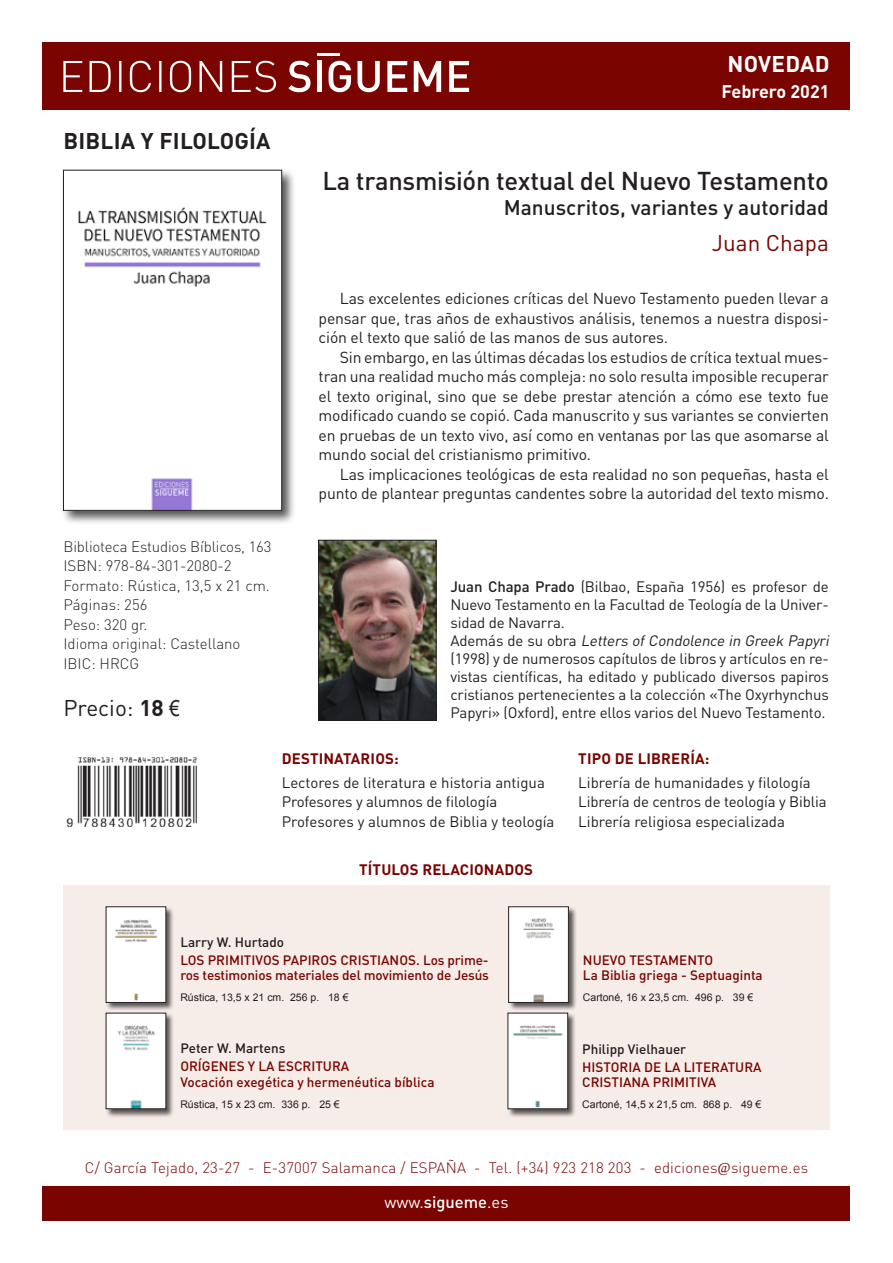
<style>
.page{position:relative;width:893px;height:1263px;background:#fff}
.page>*{position:absolute;margin:0;border:0;box-sizing:border-box;transform-origin:0 0}
.t1{font:500 25.5px "DIN Pro";letter-spacing:-.01em;color:#231f20}
.t2{font:700 22.5px "DIN Pro";letter-spacing:.01em;color:#231f20}
.t3{font:22.5px "DIN Pro";color:#231f20}
.t4{font:22.5px "DIN Pro";color:#790400}
.t5{font:700 22.5px "DIN Pro";letter-spacing:.01em;color:#fff}
.t6{font:500 21px "DIN Pro";color:#231f20}
.t7{font:700 18px "DIN Pro";color:#fff}
.t8{font:16.5px "DIN Pro";color:#fff}
.t9{font:15.75px/19.5px "DIN Pro";letter-spacing:-.01em;color:#231f20;text-align:justify}
.t10{font:15px/18px "DIN Pro";letter-spacing:-.01em;color:#231f20}
.t11{font:300 15px/19.5px "DIN Pro";color:#231f20}
.t12{font:300 15px "DIN Pro";letter-spacing:.01em;color:#790400}
.t13{font:700 15px "DIN Pro";letter-spacing:.01em;color:#790400}
.t14{font:500 13.5px/15.8px "DIN Pro";color:#790400}
.t15{font:500 13.5px "DIN Pro";color:#231f20}
.t16{font:10.5px "Arial";color:#231f20}
.s1{font-weight:700}
.s2{font-family:"Arial Narrow"}
.s3{font-weight:500}
.s4{font-style:italic}
.s5{font-family:"Sakkal Majalla";font-weight:400;font-size:19.5px}
</style>
<div class="page">
<div style="left:43px;top:1186px;width:807px;height:34px;background:#790400"></div>
<div style="left:43px;top:43px;width:807px;height:67px;background:#790400"></div>
<hr style="left:317px;top:53px;width:23px;height:3px;background:#fff">
<svg style="left:288px;top:61px;width:23px;height:31px"></svg>
<div style="left:317px;top:61px;width:5px;height:31px;background:#fff"></div>
<svg style="left:329px;top:61px;width:22px;height:31px"></svg>
<svg style="left:357px;top:61px;width:23px;height:31px"></svg>
<svg style="left:387px;top:61px;width:20px;height:31px"></svg>
<svg style="left:414px;top:61px;width:27px;height:31px"></svg>
<svg style="left:449px;top:61px;width:20px;height:31px"></svg>
<svg style="left:63px;top:61px;width:213px;height:31px"></svg>
<div style="left:61px;top:168px;width:235px;height:357px;background:#231f20;opacity:.75"></div>
<img style="left:65px;top:172px;width:215px;height:336px">
<div style="left:63px;top:170px;width:219px;height:340px;border:1px solid #231f20"></div>
<img style="left:321px;top:542px;width:113px;height:176px">
<div style="left:319px;top:540px;width:117px;height:180px;border:1px solid #231f20"></div>
<div style="left:63px;top:885px;width:767px;height:245px;background:#f6ece8"></div>
<img style="left:66px;top:757px;width:131px;height:69px">
<div style="left:106px;top:1012px;width:69px;height:106px;background:#231f20;opacity:.75"></div>
<img style="left:108px;top:1015px;width:56px;height:92px">
<div style="left:507px;top:1012px;width:69px;height:106px;background:#231f20;opacity:.75"></div>
<img style="left:510px;top:1015px;width:56px;height:92px">
<div style="left:508px;top:1013px;width:60px;height:96px;border:1px solid #231f20"></div>
<div style="left:508px;top:906px;width:69px;height:105px;background:#231f20;opacity:.75"></div>
<img style="left:510px;top:909px;width:56px;height:91px">
<div style="left:508px;top:907px;width:60px;height:95px;border:1px solid #231f20"></div>
<div style="left:106px;top:906px;width:69px;height:105px;background:#231f20;opacity:.75"></div>
<img style="left:108px;top:909px;width:56px;height:91px">
<h2 class="t5" style="left:727px;top:49px;width:104px">NOVEDAD</h2>
<h2 class="t2" style="left:63px;top:126px;width:209px">BIBLIA Y FILOLOGÍA</h2>
<p class="t7" style="left:721px;top:80px;width:110px">Febrero 2021</p>
<h1 class="t1" style="left:322px;top:163px;width:508px">La transmisión textual del Nuevo Testamento</h1>
<h3 class="t6" style="left:504px;top:193px;width:327px">Manuscritos, variantes y autoridad</h3>
<h2 class="t4" style="left:712px;top:227px;width:118px">Juan Chapa</h2>
<p class="t9" style="left:319px;top:288px;width:512px;text-indent:21px">Las excelentes ediciones críticas del Nuevo Testamento pueden llevar a pensar que, tras años de exhaustivos análisis, tenemos a nuestra disposi&shy;ción el texto que salió de las manos de sus autores.</p>
<p class="t9" style="left:319px;top:347px;width:512px;text-indent:21px">Sin embargo, en las últimas décadas los estudios de crítica textual mues&shy;tran una realidad mucho más compleja: no solo resulta imposible recuperar el texto original, sino que se debe prestar atención a cómo ese texto fue modificado cuando se copió. Cada manuscrito y sus variantes se convierten en pruebas de un texto vivo, así como en ventanas por las que asomarse al mundo social del cristianismo primitivo.</p>
<p class="t9" style="left:319px;top:464px;width:512px;text-align:right">Las implicaciones teológicas de esta realidad no son pequeñas, hasta el punto de plantear preguntas candentes sobre la autoridad del texto mismo.</p>
<p class="t11" style="left:63px;top:536px;width:210px">Biblioteca Estudios Bíblicos, 163<br>ISBN: 978-84-301-2080-2<br>Formato: Rústica, 13,5 x 21 cm.<br>Páginas: 256<br>Peso: 320 gr.<br>Idioma original: Castellano<br>IBIC: HRCG</p>
<h2 class="t3" style="left:63px;top:693px;width:118px">Precio: <span class="s1">18</span> <span class="s2">€</span></h2>
<p class="t10" style="left:450px;top:576px;width:383px"><span class="s3">Juan Chapa Prado</span> (Bilbao, España 1956) es profesor de Nuevo Testamento en la Facultad de Teología de la Univer&shy;sidad de Navarra.<br>Ad e m á s d e s u o b ra <span class="s4">Letters ofCondolence in Greek Papyri </span>(1998) y de numerosos capítulos de libros y artículos en re&shy;vistas científicas, ha editado y publicado diversos papiros cristianos pertenecientes a la colección «The Oxyrhynchus Papyri» (Oxford), entre ellos varios del Nuevo Testamento.</p>
<p class="t13" style="left:282px;top:749px;width:119px">DESTINATARIOS:</p>
<p class="t10" style="left:282px;top:772px;width:274px;line-height:19.5px">Lectores de literatura e historia antigua<br>Profesores y alumnos de filología<br>Profesores y alumnos de Biblia y teología</p>
<p class="t13" style="left:359px;top:859px;width:175px">TÍTULOS RELACIONADOS</p>
<p class="t13" style="left:578px;top:749px;width:133px">TIPO DE LIBRERÍA:</p>
<p class="t10" style="left:578px;top:772px;width:250px;line-height:19.5px">Librería de humanidades y filología<br>Librería de centros de teología y Biblia<br>Librería religiosa especializada</p>
<p class="t15" style="left:180px;top:932px;width:105px">Larry W. Hurtado</p>
<p class="t14" style="left:180px;top:951px;width:310px">LOS PRIMITIVOS PAPIROS CRISTIANOS. Los prime&shy;ros testimonios materiales del movimiento de Jesús</p>
<p class="t16" style="left:180px;top:991px;width:170px">Rústica, 13,5 x 21 cm. 256 p. 18 €</p>
<p class="t15" style="left:180px;top:1039px;width:107px">Peter W. Martens</p>
<p class="t14" style="left:180px;top:1057px;width:256px">ORÍGENES Y LA ESCRITURA<br>Vocación exegética y hermenéutica bíblica</p>
<p class="t16" style="left:180px;top:1097px;width:161px">Rústica, 15 x 23 cm. 336 p. 25 €</p>
<p class="t14" style="left:583px;top:952px;width:181px;line-height:15px">NUEVO TESTAMENTO<br>La Biblia griega - Septuaginta</p>
<p class="t16" style="left:583px;top:991px;width:172px">Cartoné, 16 x 23,5 cm. 496 p. 39 €</p>
<p class="t15" style="left:582px;top:1039px;width:105px">Philipp Vielhauer</p>
<p class="t14" style="left:582px;top:1059px;width:181px;line-height:15px">HISTORIA DE LA LITERATURA<br>CRISTIANA PRIMITIVA</p>
<p class="t16" style="left:582px;top:1097px;width:181px">Cartoné, 14,5 x 21,5 cm. 868 p. 49 €</p>
<p class="t12" style="left:85px;top:1157px;width:725px">C/ García Tejado, 23-27 - E-37007 Salamanca / ESPAÑA - Tel. (+34) 923 218 203 - ediciones<span class="s5">@</span>sigueme.es</p>
<p class="t8" style="left:384px;top:1191px;width:126px">www.<span class="s3">sigueme</span>.es</p>
</div>
